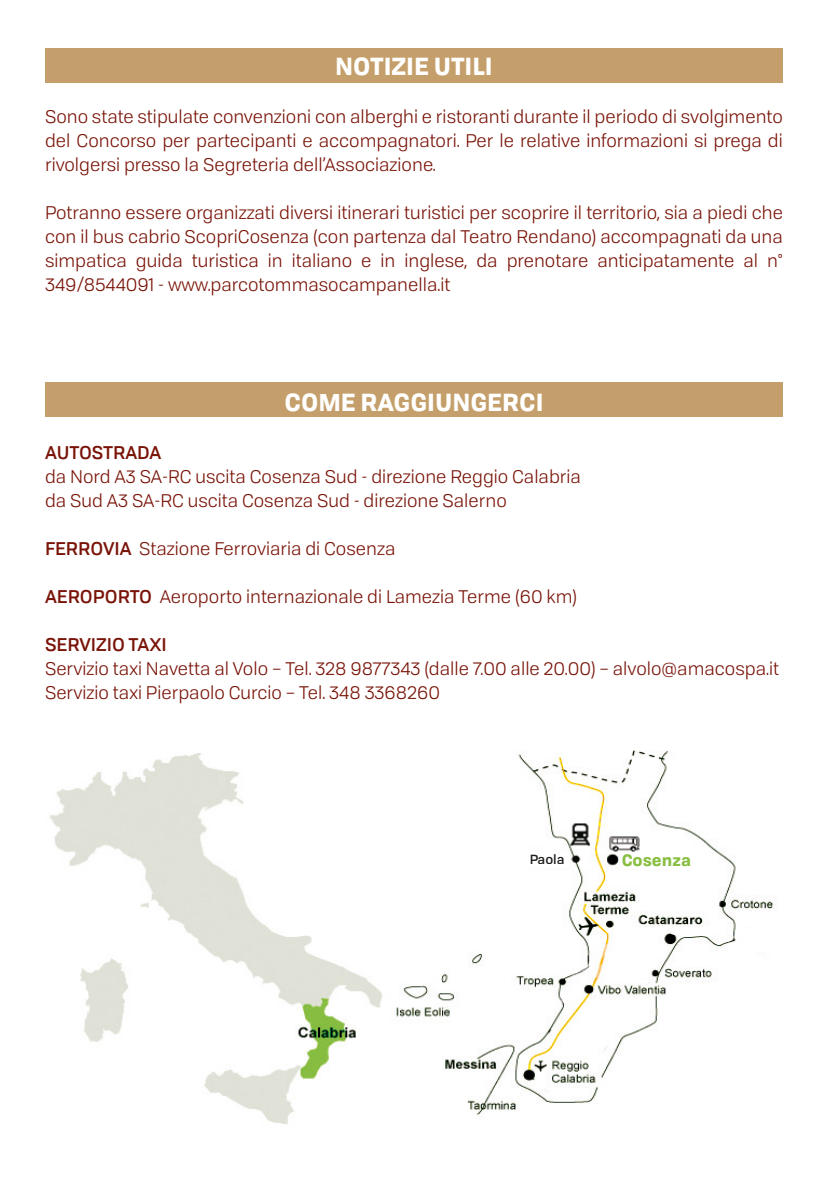
<style>
.page{position:relative;width:840px;height:1191px;background:#fff}
.page>*{position:absolute;margin:0;border:0;box-sizing:border-box;transform-origin:0 0}
.t1{font:700 24px "Tofino";color:#fff}
.t2{font:18px/24px "Tofino";color:#791307;text-align:justify}
.t3{font:500 18px "Tofino";color:#791307}
.t4{font:700 16px "Tofino";color:#88be41}
.t5{font:500 12.8px "Tofino";color:#1d1d1b}
.s1{font-weight:500}
</style>
<div class="page">
<div style="left:45px;top:383px;width:737px;height:34px;background:#c49f6b"></div>
<div style="left:45px;top:48px;width:737px;height:34px;background:#c49f6b"></div>
<img style="left:49px;top:750px;width:725px;height:375px">
<div style="left:525px;top:851px;width:43px;height:15px;background:#fff"></div>
<div style="left:622px;top:853px;width:60px;height:15px;background:#fff"></div>
<h1 class="t1" style="left:335px;top:46px;width:159px">NOTIZIE UTILI</h1>
<p class="t2" style="left:45px;top:103px;width:739px">Sono state stipulate convenzioni con alberghi e ristoranti durante il periodo di svolgimento del Concorso per partecipanti e accompagnatori. Per le relative informazioni si prega di rivolgersi presso la Segreteria dell’Associazione.</p>
<p class="t2" style="left:45px;top:199px;width:739px">Potranno essere organizzati diversi itinerari turistici per scoprire il territorio, sia a piedi che con il bus cabrio ScopriCosenza (con partenza dal Teatro Rendano) accompagnati da una simpatica guida turistica in italiano e in inglese, da prenotare anticipatamente al n° 349/8544091 - www.parcotommasocampanella.it</p>
<h1 class="t1" style="left:284px;top:382px;width:260px">COME RAGGIUNGERCI</h1>
<p class="t3" style="left:45px;top:438px;width:118px">AUTOSTRADA</p>
<p class="t2" style="left:45px;top:463px;width:537px">da Nord A3 SA-RC uscita Cosenza Sud - direzione Reggio Calabria da Sud A3 SA-RC uscita Cosenza Sud - direzione Salerno</p>
<p class="t2" style="left:45px;top:535px;width:351px"><span class="s1">FERROVIA</span> Stazione Ferroviaria di Cosenza</p>
<p class="t2" style="left:45px;top:583px;width:533px"><span class="s1">AEROPORTO</span> Aeroporto internazionale di Lamezia Terme (60 km)</p>
<p class="t3" style="left:45px;top:630px;width:123px">SERVIZIO TAXI</p>
<p class="t2" style="left:45px;top:655px;width:735px">Servizio taxi Navetta al Volo – Tel. 328 9877343 (dalle 7.00 alle 20.00) – alvolo@amacospa.it<br>Servizio taxi Pierpaolo Curcio – Tel. 348 3368260</p>
<p class="t5" style="left:529px;top:849px;width:37px">Paola</p>
<p class="t4" style="left:621px;top:847px;width:71px">Cosenza</p>
</div>
